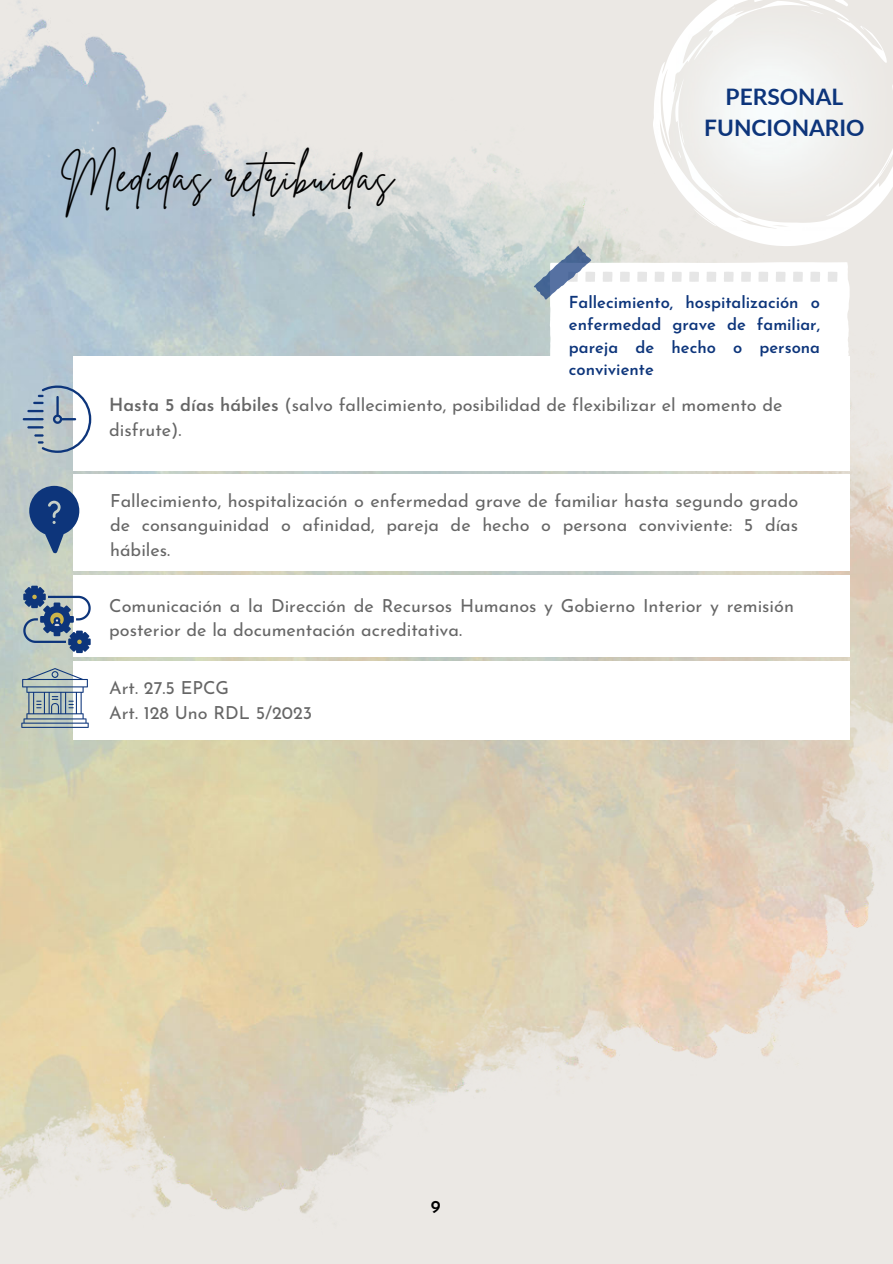
<style>
.page{position:relative;width:893px;height:1264px;background:#fff}
.page>*{position:absolute;margin:0;border:0;box-sizing:border-box;transform-origin:0 0}
.t1{font:43.95px "Brittany Signature";letter-spacing:.03em;color:#000}
.t2{font:700 22.65px/31.5px "Lato";color:#0d357b;text-align:center}
.t3{font:18px/24.8px "Josefin Sans";color:#666}
.t4{font:600 18px "Josefin Sans";color:#000}
.t5{font:600 16.5px/22.5px "Josefin Sans";color:#0d357b;text-align:justify}
.s1{font-weight:600}
</style>
<div class="page">
<img style="left:0;top:0;width:892px;height:1263px">
<svg style="left:534px;top:246px;width:315px;height:110px"></svg>
<div style="left:74px;top:356px;width:775px;height:115px;background:#fff"></div>
<hr style="left:23px;top:418px;width:21px;height:2px;background:#0d357b">
<svg style="left:27px;top:385px;width:64px;height:68px"></svg>
<div style="left:74px;top:474px;width:776px;height:96px;background:#fff"></div>
<svg style="left:29px;top:486px;width:50px;height:67px;background:#56729b"></svg>
<div style="left:74px;top:575px;width:776px;height:81px;background:#fff"></div>
<svg style="left:23px;top:585px;width:68px;height:68px"></svg>
<div style="left:74px;top:661px;width:776px;height:78px;background:#fff"></div>
<svg style="left:21px;top:668px;width:68px;height:59px"></svg>
<div style="left:562px;top:304px;width:271px;height:103px;background:#fff"></div>
<svg style="left:653px;top:233px;width:239px;height:13px;fill:#ebe8e4"></svg>
<img style="left:653px;top:0;width:239px;height:233px">
<h1 class="t1" style="left:61px;top:148px;width:334px">Medidas retribuidas</h1>
<p class="t2" style="left:704px;top:80px;width:162px">PERSONAL<br>FUNCIONARIO</p>
<p class="t5" style="left:569px;top:288px;width:253px">Fallecimiento, hospitalización o enfermedad grave de familiar, pareja de hecho o persona conviviente</p>
<p class="t3" style="left:109px;top:390px;width:674px"><span class="s1">Hasta 5 días hábiles</span> (salvo fallecimiento, posibilidad de flexibilizar el momento de disfrute).</p>
<p class="t3" style="left:110px;top:486px;width:689px;text-align:justify">Fallecimiento, hospitalización o enfermedad grave de familiar hasta segundo grado de consanguinidad o afinidad, pareja de hecho o persona conviviente: 5 días hábiles.</p>
<p class="t3" style="left:109px;top:590px;width:686px">Comunicación a la Dirección de Recursos Humanos y Gobierno Interior y remisión posterior de la documentación acreditativa.</p>
<p class="t3" style="left:109px;top:673px;width:205px">Art. 27.5 EPCG<br>Art. 128 Uno RDL 5/2023</p>
<p class="t4" style="left:431px;top:1191px;width:11px">9</p>
</div>
